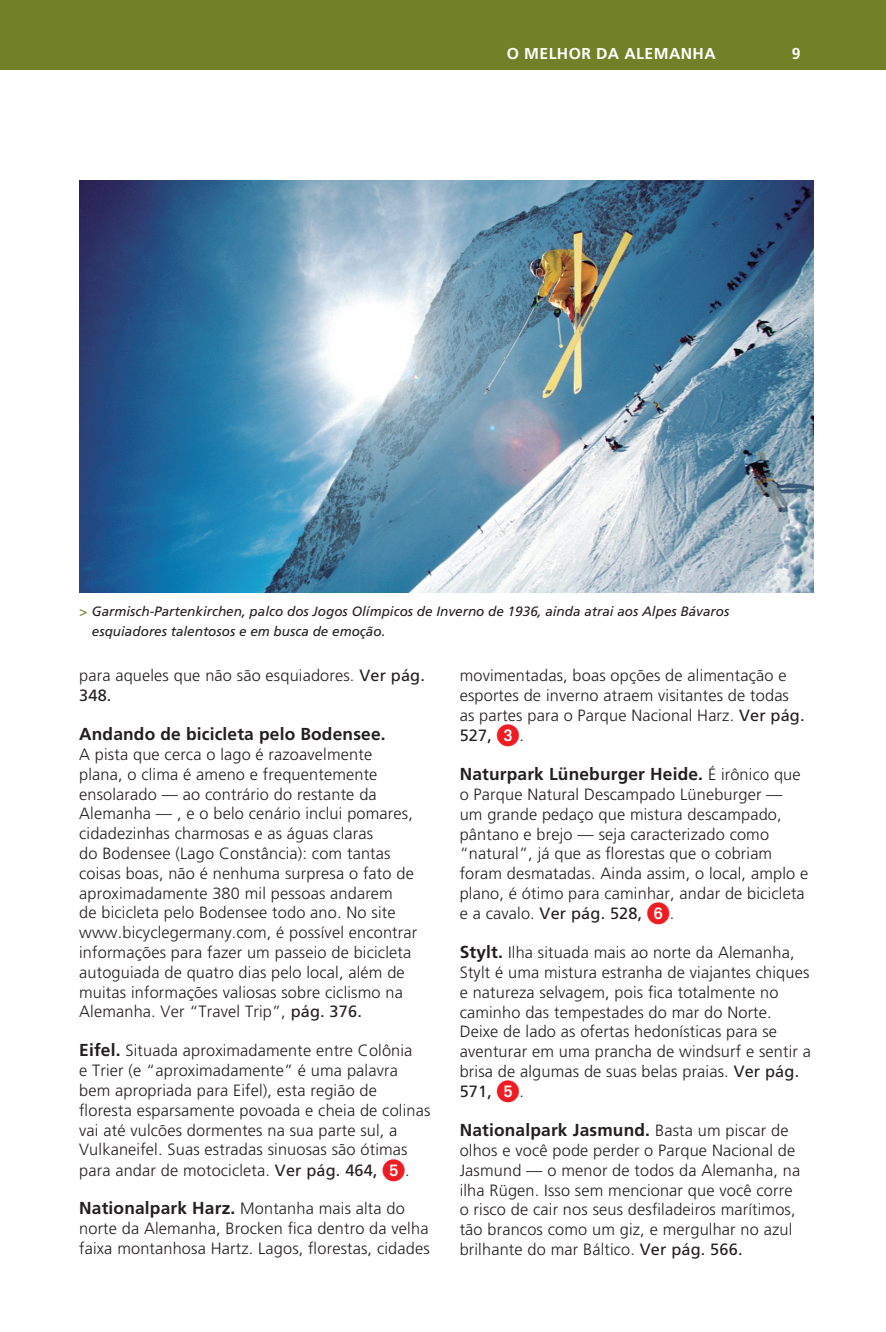
<style>
.page{position:relative;width:886px;height:1332px;background:#fff}
.page>*{position:absolute;margin:0;border:0;box-sizing:border-box;transform-origin:0 0}
.t1{font:700 17.32px "Frutiger LT Std";letter-spacing:.01em;color:#231f20}
.t2{font:300 16.2px/19.8px "Frutiger LT Std";letter-spacing:.01em;color:#231f20}
.t3{font:700 15.75px "Frutiger LT Std";letter-spacing:.025em;color:#fff}
.t4{font:italic 13.5px/20.2px "Frutiger LT Std";color:#231f20}
.s1{color:#728128}
.s2{font-weight:400}
.s3{font-weight:700;font-size:17.32px}
.s4{color:#ee1d23}
.s5{font-weight:300;font-size:16.2px}
</style>
<div class="page">
<div style="left:0;top:0;width:885px;height:70px;background:#728128"></div>
<img style="left:79px;top:180px;width:734px;height:412px">
<p class="t3" style="left:506px;top:44px;width:142px">O Melhor da Aleman</p>
<p class="t3" style="left:692px;top:44px;width:22px">ha</p>
<p class="t3" style="left:791px;top:44px;width:10px">9</p>
<p class="t4" style="left:92px;top:601px;width:638px;text-indent:-13px"><span class="s1">&gt;</span> Garmisch-Partenkirchen, palco dos Jogos Olímpicos de Inverno de 1936, ainda atrai aos Alpes Bávaros esquiadores talentosos e em busca de emoção.</p>
<p class="t2" style="left:79px;top:666px;width:347px">para aqueles que não são esquiadores. <span class="s2">Ver pág.<br>348.</span></p>
<p class="t1" style="left:79px;top:724px;width:308px">Andando de bicicleta pelo Bodensee.</p>
<p class="t2" style="left:79px;top:745px;width:339px">A pista que cerca o lago é razoavelmente plana, o clima é ameno e frequentemente ensolarado — ao contrário do restante da Alemanha — , e o belo cenário inclui pomares, cidadezinhas charmosas e as águas claras<br>do Bodensee (Lago Constância): com tantas coisas boas, não é nenhuma surpresa o fato de aproximadamente 380 mil pessoas andarem<br>de bicicleta pelo Bodensee todo ano. No site www.bicyclegermany.com, é possível encontrar informações para fazer um passeio de bicicleta autoguiada de quatro dias pelo local, além de muitas informações valiosas sobre ciclismo na Alemanha. Ver “Travel Trip”, <span class="s2">pág. 376.</span></p>
<p class="t2" style="left:79px;top:1041px;width:353px"><span class="s3">Eifel.</span> Situada aproximadamente entre Colônia<br>e Trier (e “aproximadamente” é uma palavra bem apropriada para Eifel), esta região de floresta esparsamente povoada e cheia de colinas vai até vulcões dormentes na sua parte sul, a Vulkaneifel. Suas estradas sinuosas são ótimas para andar de motocicleta. <span class="s2">Ver pág. 464,</span></p>
<p class="t2" style="left:405px;top:1160px;width:6px">.</p>
<p class="t2" style="left:79px;top:1199px;width:352px"><span class="s3">Nationalpark Harz.</span> Montanha mais alta do norte da Alemanha, Brocken fica dentro da velha faixa montanhosa Hartz. Lagos, florestas, cidades</p>
<p class="t2" style="left:459px;top:666px;width:346px">movimentadas, boas opções de alimentação e esportes de inverno atraem visitantes de todas as partes para o Parque Nacional Harz. <span class="s2">Ver pág.<br>527,</span> <span class="s4">✓</span>.</p>
<p class="t1" style="left:459px;top:764px;width:342px">Naturpark Lüneburger Heide. <span class="s5">É irônico que</span></p>
<p class="t2" style="left:459px;top:785px;width:350px">o Parque Natural Descampado Lüneburger — um grande pedaço que mistura descampado, pântano e brejo — seja caracterizado como “natural”, já que as florestas que o cobriam foram desmatadas. Ainda assim, o local, amplo e plano, é ótimo para caminhar, andar de bicicleta e a cavalo. <span class="s2">Ver pág. 528,</span></p>
<p class="t2" style="left:669px;top:904px;width:6px">.</p>
<p class="t2" style="left:459px;top:943px;width:353px"><span class="s3">Stylt.</span> Ilha situada mais ao norte da Alemanha, Stylt é uma mistura estranha de viajantes chiques e natureza selvagem, pois fica totalmente no caminho das tempestades do mar do Norte.<br>Deixe de lado as ofertas hedonísticas para se aventurar em uma prancha de windsurf e sentir a brisa de algumas de suas belas praias. <span class="s2">Ver pág.<br>571,</span></p>
<p class="t2" style="left:519px;top:1082px;width:6px">.</p>
<p class="t1" style="left:459px;top:1120px;width:330px">Nationalpark Jasmund. <span class="s5">Basta um piscar de</span></p>
<p class="t2" style="left:459px;top:1141px;width:342px">olhos e você pode perder o Parque Nacional de Jasmund — o menor de todos da Alemanha, na ilha Rügen. Isso sem mencionar que você corre o risco de cair nos seus desfiladeiros marítimos, tão brancos como um giz, e mergulhar no azul brilhante do mar Báltico. <span class="s2">Ver pág. 566.</span></p>
</div>
